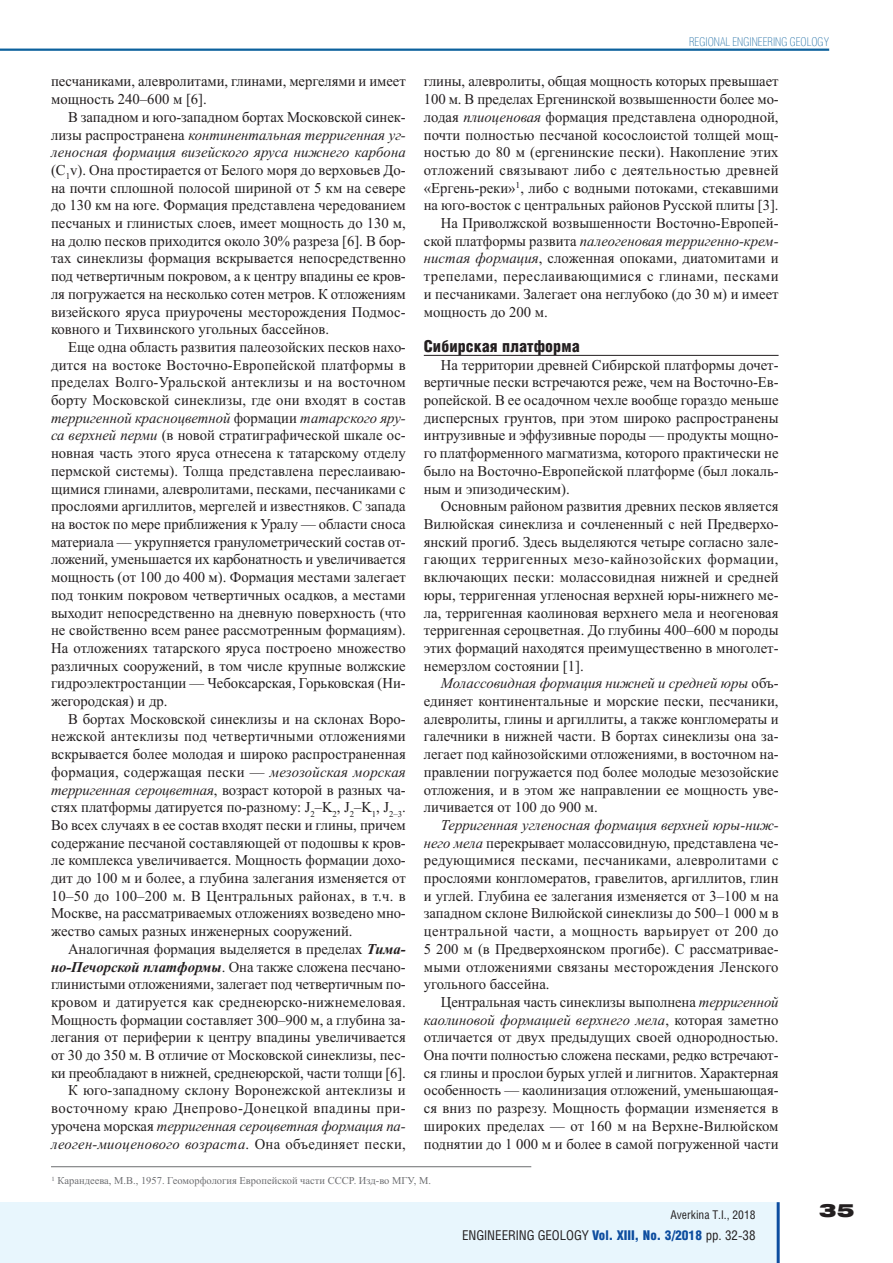
<style>
.page{position:relative;width:893px;height:1263px;background:#fff}
.page>*{position:absolute;margin:0;border:0;box-sizing:border-box;transform-origin:0 0}
.t1{font:900 18px "Helios Ext";color:#231f20}
.t2{font:900 16.5px "Helios Cond";letter-spacing:.005em;color:#231f20}
.t3{font:15px/17.7px "Times New Roman";color:#231f20;text-align:justify}
.t4{font:italic 15px "Times New Roman";color:#231f20}
.t5{font:15px "Times New Roman";letter-spacing:.025em;color:#231f20}
.t6{font:15px "Times New Roman";letter-spacing:.03em;color:#231f20}
.t7{font:13.5px "Helios Cond";color:#231f20}
.t8{font:100 12px "Helios Cond";color:#0c619d}
.t9{font:12px "Helios Cond";color:#231f20}
.t10{font:10.5px "Times New Roman";color:#6c6d70}
.s1{font-style:italic}
.s2{font-weight:700;font-style:italic}
.s3{font-style:normal}
.s4{font-weight:900;color:#0d4d9f}
</style>
<div class="page">
<div style="left:0;top:1202px;width:777px;height:61px;background:#e8f6fd"></div>
<hr style="left:0;top:49px;width:829px;height:2px;background:#0c619d">
<hr style="left:777px;top:1202px;width:3px;height:61px;background:#0d4d9f">
<hr style="left:424px;top:355px;width:355px;height:1px;background:#231f20">
<hr style="left:51px;top:1166px;width:480px;height:1px;background:#6c6d70">
<p class="t3" style="left:51px;top:74px;width:356px">песчаниками, алевролитами, глинами, мергелями и имеет мощность 240–600 м [6].</p>
<p class="t3" style="left:51px;top:109px;width:356px;text-indent:17px">В западном и юго-западном бортах Московской синек&shy;лизы распространена <span class="s1">континентальная терригенная уг&shy;леносная формация визейского яруса нижнего карбона </span>(С<sub>1</sub>v). Она простирается от Белого моря до верховьев До&shy;на почти сплошной полосой шириной от 5 км на севере до 130 км на юге. Формация представлена чередованием песчаных и глинистых слоев, имеет мощность до 130 м, на долю песков приходится около 30% разреза [6]. В бор&shy;тах синеклизы формация вскрывается непосредственно под четвертичным покровом, а к центру впадины ее кров&shy;ля погружается на несколько сотен метров. К отложениям визейского яруса приурочены месторождения Подмос&shy;ковного и Тихвинского угольных бассейнов.</p>
<p class="t3" style="left:51px;top:339px;width:356px;text-indent:17px">Еще одна область развития палеозойских песков нахо&shy;дится на востоке Восточно-Европейской платформы в пределах Волго-Уральской антеклизы и на восточном борту Московской синеклизы, где они входят в состав <span class="s1">терригенной красноцветной</span> формации <span class="s1">татарского яру&shy;са верхней перми</span> (в новой стратиграфической шкале ос&shy;новная часть этого яруса отнесена к татарскому отделу пермской системы). Толща представлена переслаиваю&shy;щимися глинами, алевролитами, песками, песчаниками с прослоями аргиллитов, мергелей и известняков. С запада на восток по мере приближения к Уралу — области сноса материала — укрупняется гранулометрический состав от&shy;ложений, уменьшается их карбонатность и увеличивается мощность (от 100 до 400 м). Формация местами залегает под тонким покровом четвертичных осадков, а местами выходит непосредственно на дневную поверхность (что не свойственно всем ранее рассмотренным формациям).<br>На отложениях татарского яруса построено множество различных сооружений, в том числе крупные волжские гидроэлектростанции — Чебоксарская, Горьковская (Ни&shy;жегородская) и др.</p>
<p class="t3" style="left:51px;top:711px;width:356px;text-indent:17px">В бортах Московской синеклизы и на склонах Воро&shy;нежской антеклизы под четвертичными отложениями вскрывается более молодая и широко распространенная формация, содержащая пески — <span class="s1">мезозойская морская терригенная сероцветная</span>, возраст которой в разных ча&shy;стях платформы датируется по-разному: J<sub>2</sub>–K<sub>2</sub>, J<sub>2</sub>–K<sub>1</sub>, J<sub>2–3</sub>.<br>Во всех случаях в ее состав входят пески и глины, причем содержание песчаной составляющей от подошвы к кров&shy;ле комплекса увеличивается. Мощность формации дохо&shy;дит до 100 м и более, а глубина залегания изменяется от 10–50 до 100–200 м. В Центральных районах, в т.ч. в Москве, на рассматриваемых отложениях возведено мно&shy;жество самых разных инженерных сооружений.</p>
<p class="t3" style="left:51px;top:941px;width:356px;text-align:right">Аналогичная формация выделяется в пределах <span class="s2">Тима&shy;но-Печорской платформы</span>. Она также сложена песчано&shy;глинистыми отложениями, залегает под четвертичным по&shy;кровом и датируется как среднеюрско-нижнемеловая.<br>Мощность формации составляет 300–900 м, а глубина за&shy;легания от периферии к центру впадины увеличивается от 30 до 350 м. В отличие от Московской синеклизы, пес&shy;ки преобладают в нижней, среднеюрской, части толщи [6].<br>К юго-западному склону Воронежской антеклизы и восточному краю Днепрово-Донецкой впадины при&shy;урочена морская <span class="s1">терригенная сероцветная формация па&shy;леоген-миоценового возраста</span>. Она объединяет пески,</p>
<p class="t8" style="left:689px;top:37px;width:142px">REGIONAL ENGINEERING GEOLOGY</p>
<p class="t3" style="left:424px;top:74px;width:356px">глины, алевролиты, общая мощность которых превышает</p>
<p class="t3" style="left:424px;top:92px;width:356px">100 м. В пределах Ергенинской возвышенности более мо-</p>
<p class="t3" style="left:424px;top:109px;width:356px">лодая <span class="s1">плиоценовая</span> формация представлена однородной,</p>
<p class="t3" style="left:424px;top:127px;width:356px">почти полностью песчаной косослоистой толщей мощ-</p>
<p class="t3" style="left:424px;top:145px;width:356px">ностью до 80 м (ергенинские пески). Накопление этих</p>
<p class="t5" style="left:424px;top:165px;width:356px">отложений связывают либо с деятельностью древней</p>
<p class="t3" style="left:424px;top:180px;width:356px">«Ергень-реки»<sup>1</sup>, либо с водными потоками, стекавшими</p>
<p class="t3" style="left:424px;top:198px;width:356px">на юго-восток с центральных районов Русской плиты [3].</p>
<p class="t3" style="left:441px;top:216px;width:339px">На Приволжской возвышенности Восточно-Европей-</p>
<p class="t4" style="left:424px;top:235px;width:356px"><span class="s3">ской платформы развита</span> палеогеновая терригенно-крем-</p>
<p class="t3" style="left:424px;top:251px;width:356px"><span class="s1">нистая формация</span>, сложенная опоками, диатомитами и</p>
<p class="t6" style="left:424px;top:271px;width:356px">трепелами, переслаивающимися с глинами, песками</p>
<p class="t3" style="left:424px;top:286px;width:356px">и песчаниками. Залегает она неглубоко (до 30 м) и имеет</p>
<p class="t3" style="left:424px;top:304px;width:126px">мощность до 200 м.</p>
<p class="t2" style="left:424px;top:340px;width:157px">Сибирская платформа</p>
<p class="t3" style="left:424px;top:357px;width:356px;text-indent:17px">На территории древней Сибирской платформы дочет&shy;вертичные пески встречаются реже, чем на Восточно-Ев&shy;ропейской. В ее осадочном чехле вообще гораздо меньше дисперсных грунтов, при этом широко распространены интрузивные и эффузивные породы — продукты мощно&shy;го платформенного магматизма, которого практически не было на Восточно-Европейской платформе (был локаль&shy;ным и эпизодическим).</p>
<p class="t3" style="left:424px;top:499px;width:356px;text-indent:17px">Основным районом развития древних песков является Вилюйская синеклиза и сочлененный с ней Предверхо&shy;янский прогиб. Здесь выделяются четыре согласно зале&shy;гающих терригенных мезо-кайнозойских формации, включающих пески: молассовидная нижней и средней юры, терригенная угленосная верхней юры-нижнего ме&shy;ла, терригенная каолиновая верхнего мела и неогеновая терригенная сероцветная. До глубины 400–600 м породы этих формаций находятся преимущественно в многолет&shy;немерзлом состоянии [1].</p>
<p class="t3" style="left:424px;top:676px;width:356px;text-indent:17px"><span class="s1">Молассовидная формация нижней и средней юры</span> объ&shy;единяет континентальные и морские пески, песчаники, алевролиты, глины и аргиллиты, а также конгломераты и галечники в нижней части. В бортах синеклизы она за&shy;легает под кайнозойскими отложениями, в восточном на&shy;правлении погружается под более молодые мезозойские отложения, и в этом же направлении ее мощность уве&shy;личивается от 100 до 900 м.</p>
<p class="t3" style="left:424px;top:817px;width:356px;text-indent:17px"><span class="s1">Терригенная угленосная формация верхней юры-ниж&shy;него мела</span> перекрывает молассовидную, представлена че&shy;редующимися песками, песчаниками, алевролитами с прослоями конгломератов, гравелитов, аргиллитов, глин и углей. Глубина ее залегания изменяется от 3–100 м на западном склоне Вилюйской синеклизы до 500–1 000 м в центральной части, а мощность варьирует от 200 до 5 200 м (в Предверхоянском прогибе). С рассматривае&shy;мыми отложениями связаны месторождения Ленского угольного бассейна.</p>
<p class="t3" style="left:424px;top:994px;width:356px;text-indent:17px">Центральная часть синеклизы выполнена <span class="s1">терригенной каолиновой формацией верхнего мела</span>, которая заметно отличается от двух предыдущих своей однородностью.<br>Она почти полностью сложена песками, редко встречают&shy;ся глины и прослои бурых углей и лигнитов. Характерная особенность — каолинизация отложений, уменьшающая&shy;ся вниз по разрезу. Мощность формации изменяется в широких пределах — от 160 м на Верхне-Вилюйском поднятии до 1 000 м и более в самой погруженной части</p>
<p class="t10" style="left:52px;top:1177px;width:381px"><sup>1</sup> Карандеева, М.В., 1957. Геоморфология Европейской части СССР. Изд-во МГУ, М.</p>
<p class="t9" style="left:671px;top:1210px;width:86px">Averkina T.I., 2018</p>
<p class="t7" style="left:462px;top:1230px;width:295px">ENGINEERING GEOLOGY <span class="s4">Vol. XIII, No. 3/2018</span> pp. 32-38</p>
<p class="t1" style="left:819px;top:1203px;width:37px">35</p>
</div>
